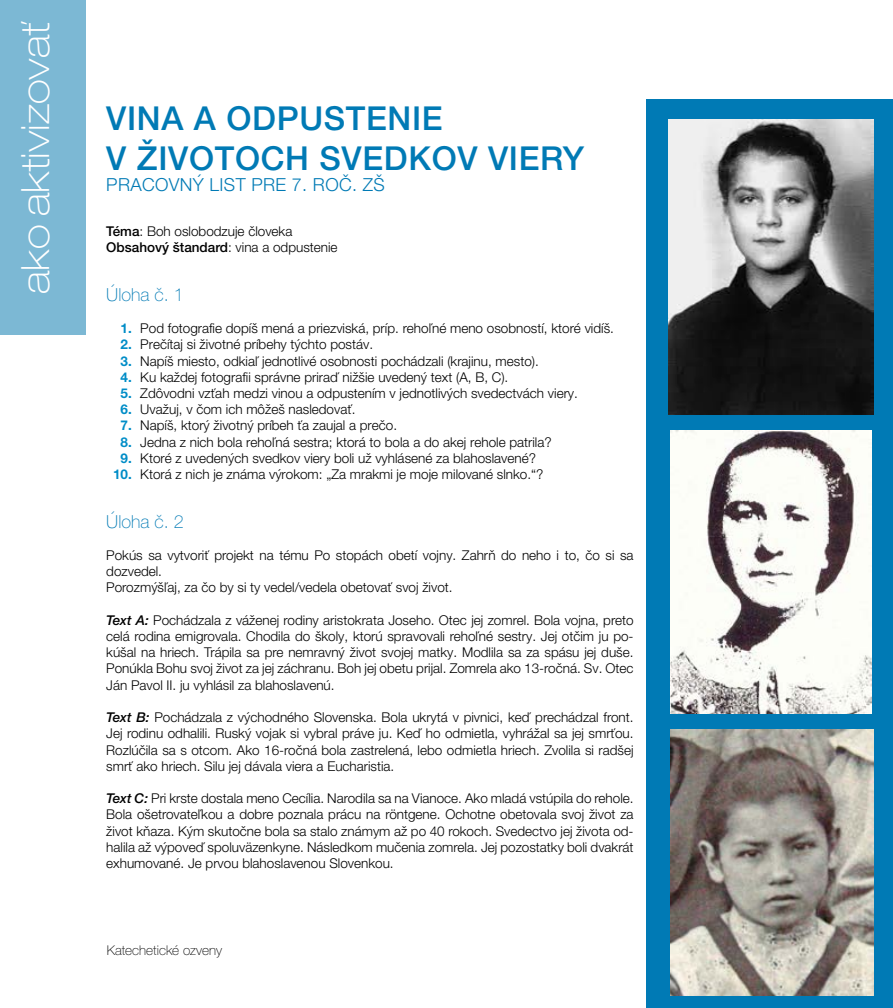
<style>
.page{position:relative;width:893px;height:1008px;background:#fff}
.page>*{position:absolute;margin:0;border:0;box-sizing:border-box;transform-origin:0 0}
.t1{font:100 expanded 39px "Helvetica Neue LT Pro";color:#fff}
.t2{font:500 33px/39.6px "Helvetica Neue LT Pro";letter-spacing:.02em;color:#007ab5}
.t3{font:300 18px "Helvetica Neue LT Pro";letter-spacing:.02em;color:#007ab5}
.t4{font:100 18px "Helvetica Neue LT Pro";color:#007ab5}
.t5{font:300 13.5px/16.2px "Helvetica Neue LT Pro";color:#000;text-align:justify}
.t6{font:100 13.5px "Helvetica Neue LT Pro";color:#000}
.s1{font-weight:500}
.s2{font-weight:700;color:#008dc7}
.s3{font-weight:500;font-style:italic}
</style>
<div class="page">
<div style="left:646px;top:100px;width:247px;height:908px;background:#007ab5"></div>
<img style="left:669px;top:120px;width:204px;height:294px">
<img style="left:670px;top:430px;width:202px;height:283px">
<img style="left:670px;top:730px;width:203px;height:265px">
<div style="left:0;top:0;width:85px;height:335px;background:#7cb8d4"></div>
<h1 class="t1" style="left:11px;top:294px;width:275px;rotate:-90deg">ako aktivizovať</h1>
<h2 class="t2" style="left:106px;top:98px;width:479px">VINA A ODPUSTENIE<br>V ŽIVOTOCH SVEDKOV VIERY</h2>
<h3 class="t3" style="left:106px;top:174px;width:280px">PRACOVNÝ LIST PRE 7. ROČ. ZŠ</h3>
<p class="t5" style="left:106px;top:223px;width:233px"><span class="s1">Téma</span>: Boh oslobodzuje človeka<br><span class="s1">Obsahový štandard</span>: vina a odpustenie</p>
<h3 class="t4" style="left:106px;top:284px;width:79px">Úloha č. 1</h3>
<p class="t5" style="left:121px;top:320px;width:495px"><span class="s2">1.</span> Pod fotografie dopíš mená a priezviská, príp. rehoľné meno osobností, ktoré vidíš.</p>
<p class="t5" style="left:121px;top:336px;width:254px"><span class="s2">2.</span> Prečítaj si životné príbehy týchto postáv.</p>
<p class="t5" style="left:121px;top:352px;width:420px"><span class="s2">3.</span> Napíš miesto, odkiaľ jednotlivé osobnosti pochádzali (krajinu, mesto).</p>
<p class="t5" style="left:121px;top:369px;width:389px"><span class="s2">4.</span> Ku každej fotografii správne priraď nižšie uvedený text (A, B, C).</p>
<p class="t5" style="left:121px;top:385px;width:459px"><span class="s2">5.</span> Zdôvodni vzťah medzi vinou a odpustením v jednotlivých svedectvách viery.</p>
<p class="t5" style="left:121px;top:401px;width:237px"><span class="s2">6.</span> Uvažuj, v čom ich môžeš nasledovať.</p>
<p class="t5" style="left:121px;top:417px;width:278px"><span class="s2">7.</span> Napíš, ktorý životný príbeh ťa zaujal a prečo.</p>
<p class="t5" style="left:121px;top:433px;width:433px"><span class="s2">8.</span> Jedna z nich bola rehoľná sestra; ktorá to bola a do akej rehole patrila?</p>
<p class="t5" style="left:121px;top:450px;width:417px"><span class="s2">9.</span> Ktoré z uvedených svedkov viery boli už vyhlásené za blahoslavené?</p>
<p class="t5" style="left:113px;top:466px;width:432px"><span class="s2">10.</span> Ktorá z nich je známa výrokom: „Za mrakmi je moje milované slnko.“?</p>
<h3 class="t4" style="left:106px;top:511px;width:79px">Úloha č. 2</h3>
<p class="t5" style="left:106px;top:547px;width:529px;text-align:left">Pokús sa vytvoriť projekt na tému Po stopách obetí vojny. Zahrň do neho i to, čo si sa dozvedel.<br>Porozmýšľaj, za čo by si ty vedel/vedela obetovať svoj život.</p>
<p class="t5" style="left:106px;top:612px;width:529px"><span class="s3">Text A:</span> Pochádzala z váženej rodiny aristokrata Joseho. Otec jej zomrel. Bola vojna, preto celá rodina emigrovala. Chodila do školy, ktorú spravovali rehoľné sestry. Jej otčim ju po&shy;kúšal na hriech. Trápila sa pre nemravný život svojej matky. Modlila sa za spásu jej duše.<br>Ponúkla Bohu svoj život za jej záchranu. Boh jej obetu prijal. Zomrela ako 13-ročná. Sv. Otec Ján Pavol II. ju vyhlásil za blahoslavenú.</p>
<p class="t5" style="left:106px;top:709px;width:529px"><span class="s3">Text B:</span> Pochádzala z východného Slovenska. Bola ukrytá v pivnici, keď prechádzal front.<br>Jej rodinu odhalili. Ruský vojak si vybral práve ju. Keď ho odmietla, vyhrážal sa jej smrťou.<br>Rozlúčila sa s otcom. Ako 16-ročná bola zastrelená, lebo odmietla hriech. Zvolila si radšej smrť ako hriech. Silu jej dávala viera a Eucharistia.</p>
<p class="t5" style="left:106px;top:790px;width:529px"><span class="s3">Text C:</span> Pri krste dostala meno Cecília. Narodila sa na Vianoce. Ako mladá vstúpila do rehole.<br>Bola ošetrovateľkou a dobre poznala prácu na röntgene. Ochotne obetovala svoj život za život kňaza. Kým skutočne bola sa stalo známym až po 40 rokoch. Svedectvo jej života od&shy;halila až výpoveď spoluväzenkyne. Následkom mučenia zomrela. Jej pozostatky boli dvakrát exhumované. Je prvou blahoslavenou Slovenkou.</p>
<p class="t6" style="left:107px;top:942px;width:117px">Katechetické ozveny</p>
</div>
